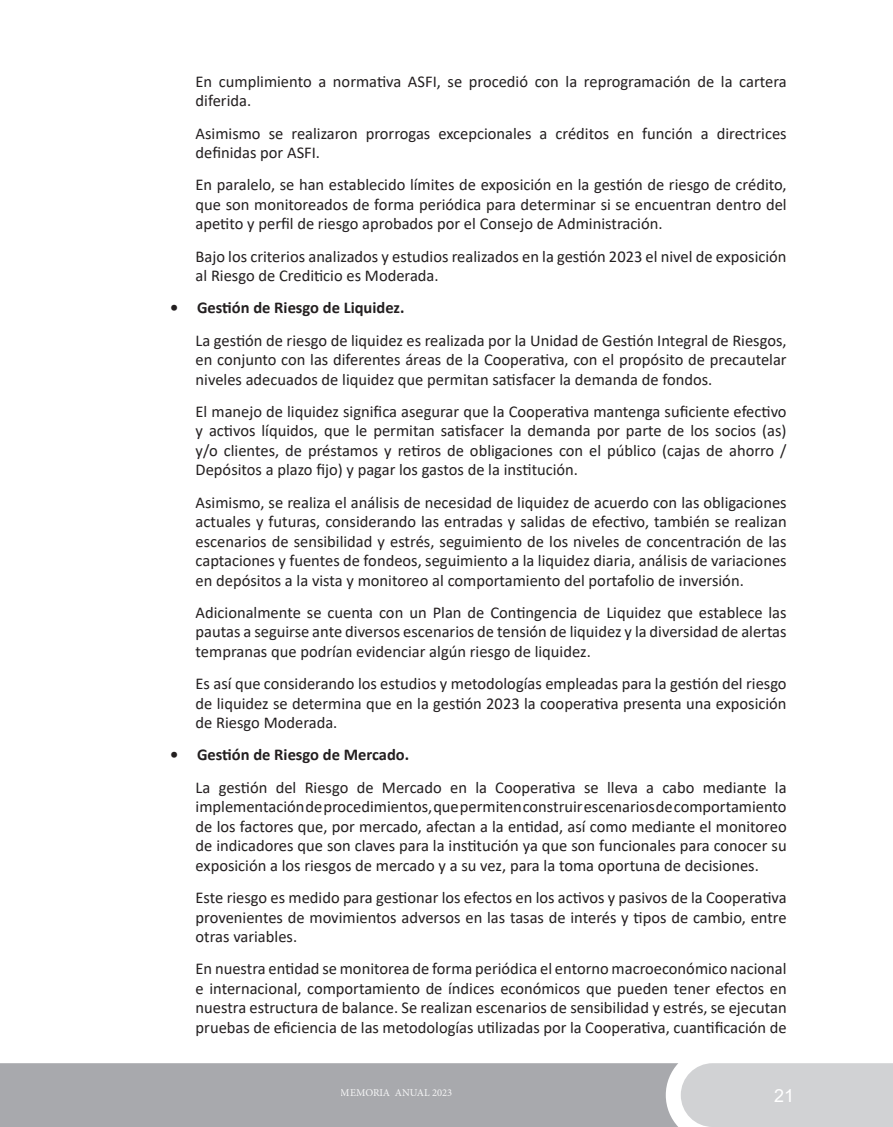
<style>
.page{position:relative;width:893px;height:1127px;background:#fff}
.page>*{position:absolute;margin:0;border:0;box-sizing:border-box;transform-origin:0 0}
.t1{font:18px "Arial";color:#fff}
.t2{font:16.5px/19.5px "Calibri";color:#231f20;text-align:justify}
.t3{font:700 16.5px "Calibri";color:#231f20}
.t4{font:10.5px "Minion Pro";color:#fff}
</style>
<div class="page">
<div style="left:0;top:1063px;width:678px;height:64px;background:#a8a9ad"></div>
<div style="left:681px;top:1063px;width:212px;height:64px;background:#d1d2d4"></div>
<p class="t2" style="left:196px;top:71px;width:593px">En cumplimiento a normativa ASFI, se procedió con la reprogramación de la cartera diferida.</p>
<p class="t2" style="left:196px;top:123px;width:593px">Asimismo se realizaron prorrogas excepcionales a créditos en función a directrices definidas por ASFI.</p>
<p class="t2" style="left:196px;top:175px;width:593px">En paralelo, se han establecido límites de exposición en la gestión de riesgo de crédito, que son monitoreados de forma periódica para determinar si se encuentran dentro del apetito y perfil de riesgo aprobados por el Consejo de Administración.</p>
<p class="t2" style="left:196px;top:246px;width:592px">Bajo los criterios analizados y estudios realizados en la gestión 2023 el nivel de exposición al Riesgo de Crediticio es Moderada.</p>
<p class="t3" style="left:170px;top:296px;width:236px">• Gestión de Riesgo de Liquidez.</p>
<p class="t2" style="left:196px;top:330px;width:593px">La gestión de riesgo de liquidez es realizada por la Unidad de Gestión Integral de Riesgos, en conjunto con las diferentes áreas de la Cooperativa, con el propósito de precautelar niveles adecuados de liquidez que permitan satisfacer la demanda de fondos.</p>
<p class="t2" style="left:196px;top:401px;width:593px">El manejo de liquidez significa asegurar que la Cooperativa mantenga suficiente efectivo y activos líquidos, que le permitan satisfacer la demanda por parte de los socios (as) y/o clientes, de préstamos y retiros de obligaciones con el público (cajas de ahorro / Depósitos a plazo fijo) y pagar los gastos de la institución.</p>
<p class="t2" style="left:196px;top:492px;width:593px">Asimismo, se realiza el análisis de necesidad de liquidez de acuerdo con las obligaciones actuales y futuras, considerando las entradas y salidas de efectivo, también se realizan escenarios de sensibilidad y estrés, seguimiento de los niveles de concentración de las captaciones y fuentes de fondeos, seguimiento a la liquidez diaria, análisis de variaciones en depósitos a la vista y monitoreo al comportamiento del portafolio de inversión.</p>
<p class="t2" style="left:196px;top:602px;width:593px">Adicionalmente se cuenta con un Plan de Contingencia de Liquidez que establece las pautas a seguirse ante diversos escenarios de tensión de liquidez y la diversidad de alertas tempranas que podrían evidenciar algún riesgo de liquidez.</p>
<p class="t2" style="left:196px;top:673px;width:593px">Es así que considerando los estudios y metodologías empleadas para la gestión del riesgo de liquidez se determina que en la gestión 2023 la cooperativa presenta una exposición de Riesgo Moderada.</p>
<p class="t3" style="left:170px;top:743px;width:241px">• Gestión de Riesgo de Mercado.</p>
<p class="t2" style="left:196px;top:777px;width:593px">La gestión del Riesgo de Mercado en la Cooperativa se lleva a cabo mediante la implementación de procedimientos, que permiten construir escenarios de comportamiento de los factores que, por mercado, afectan a la entidad, así como mediante el monitoreo de indicadores que son claves para la institución ya que son funcionales para conocer su exposición a los riesgos de mercado y a su vez, para la toma oportuna de decisiones.</p>
<p class="t2" style="left:196px;top:887px;width:593px">Este riesgo es medido para gestionar los efectos en los activos y pasivos de la Cooperativa provenientes de movimientos adversos en las tasas de interés y tipos de cambio, entre otras variables.</p>
<p class="t2" style="left:196px;top:958px;width:593px">En nuestra entidad se monitorea de forma periódica el entorno macroeconómico nacional e internacional, comportamiento de índices económicos que pueden tener efectos en nuestra estructura de balance. Se realizan escenarios de sensibilidad y estrés, se ejecutan pruebas de eficiencia de las metodologías utilizadas por la Cooperativa, cuantificación de</p>
<p class="t4" style="left:341px;top:1085px;width:113px">MEMORIA ANUAL 2023</p>
<p class="t1" style="left:774px;top:1083px;width:22px">21</p>
</div>
